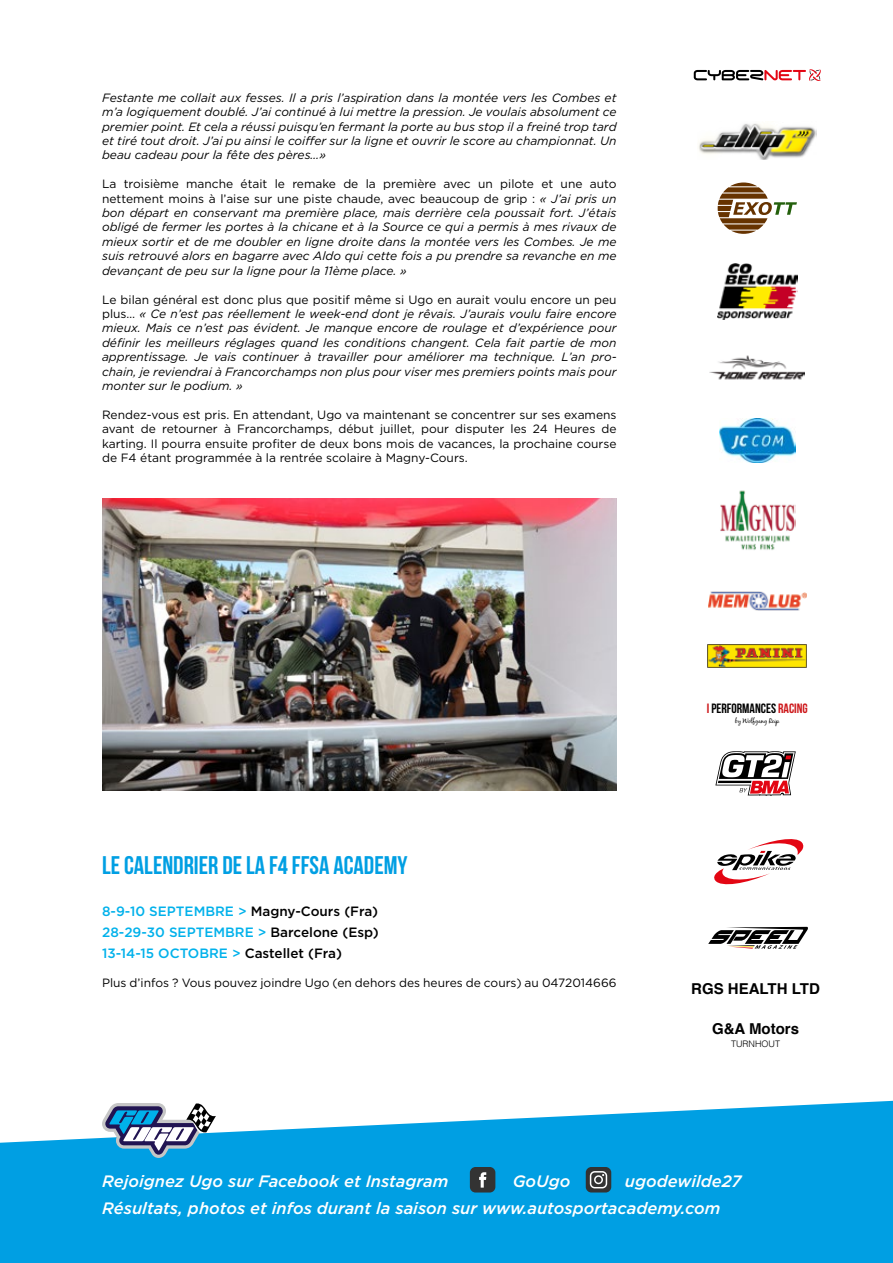
<style>
.page{position:relative;width:893px;height:1263px;background:#fff}
.page>*{position:absolute;margin:0;border:0;box-sizing:border-box;transform-origin:0 0}
.t1{font:25.5px "Bebas Neue";color:#009fe3}
.t2{font:italic 500 16.5px/27px "Gotham HTF";color:#fff}
.t3{font:700 15px "Helvetica";color:#000}
.t4{font:500 13.5px/21px "Gotham HTF";color:#00b1eb;text-align:justify}
.t5{font:13.5px "Bebas Neue";color:#000}
.t6{font:italic 12px/14.4px "Gotham HTF";color:#000;text-align:justify}
.t7{font:12px/14.4px "Gotham HTF";color:#000;text-align:justify}
.t8{font:300 9px "Helvetica";color:#000}
.t9{font:6.75px "Black Jack Pro";color:#000}
.s1{font-style:normal}
.s2{color:#000}
.s3{color:#cd171a}
</style>
<div class="page">
<svg style="left:0;top:1101px;width:893px;height:162px;background:#1ba9e5"></svg>
<img style="left:698px;top:123px;width:119px;height:37px">
<svg style="left:718px;top:182px;width:79px;height:52px"></svg>
<img style="left:718px;top:264px;width:79px;height:56px">
<img style="left:710px;top:355px;width:95px;height:25px">
<img style="left:719px;top:418px;width:76px;height:44px">
<img style="left:720px;top:490px;width:75px;height:60px">
<img style="left:708px;top:591px;width:98px;height:19px">
<svg style="left:102px;top:1103px;width:114px;height:55px"></svg>
<div style="left:470px;top:1167px;width:25px;height:25px;background:#333;border-radius:6px"></div>
<svg style="left:479px;top:1172px;width:7px;height:15px"></svg>
<div style="left:586px;top:1167px;width:25px;height:25px;background:#333;border-radius:6px"></div>
<svg style="left:590px;top:1171px;width:17px;height:17px"></svg>
<svg style="left:694px;top:69px;width:127px;height:12px"></svg>
<img style="left:708px;top:644px;width:99px;height:24px">
<svg style="left:714px;top:839px;width:90px;height:46px"></svg>
<svg style="left:708px;top:927px;width:100px;height:22px"></svg>
<svg style="left:715px;top:751px;width:81px;height:45px"></svg>
<img style="left:102px;top:498px;width:515px;height:292px">
<p class="t6" style="left:102px;top:90px;width:516px">Festante me collait aux fesses. Il a pris l’aspiration dans la montée vers les Combes et m’a logiquement doublé. J’ai continué à lui mettre la pression. Je voulais absolument ce premier point. Et cela a réussi puisqu’en fermant la porte au bus stop il a freiné trop tard et tiré tout droit. J’ai pu ainsi le coiffer sur la ligne et ouvrir le score au championnat. Un beau cadeau pour la fête des pères…»</p>
<p class="t6" style="left:102px;top:177px;width:516px"><span class="s1">La troisième manche était le remake de la première avec un pilote et une auto nettement moins à l’aise sur une piste chaude, avec beaucoup de grip :</span> « J’ai pris un bon départ en conservant ma première place, mais derrière cela poussait fort. J’étais obligé de fermer les portes à la chicane et à la Source ce qui a permis à mes rivaux de mieux sortir et de me doubler en ligne droite dans la montée vers les Combes. Je me suis retrouvé alors en bagarre avec Aldo qui cette fois a pu prendre sa revanche en me devançant de peu sur la ligne pour la 11ème place. »</p>
<p class="t6" style="left:102px;top:292px;width:516px"><span class="s1">Le bilan général est donc plus que positif même si Ugo en aurait voulu encore un peu plus…</span> « Ce n’est pas réellement le week-end dont je rêvais. J’aurais voulu faire encore mieux. Mais ce n’est pas évident. Je manque encore de roulage et d’expérience pour définir les meilleurs réglages quand les conditions changent. Cela fait partie de mon apprentissage. Je vais continuer à travailler pour améliorer ma technique. L’an pro&shy;chain, je reviendrai à Francorchamps non plus pour viser mes premiers points mais pour monter sur le podium. »</p>
<p class="t7" style="left:102px;top:407px;width:516px">Rendez-vous est pris. En attendant, Ugo va maintenant se concentrer sur ses examens avant de retourner à Francorchamps, début juillet, pour disputer les 24 Heures de karting. Il pourra ensuite profiter de deux bons mois de vacances, la prochaine course de F4 étant programmée à la rentrée scolaire à Magny-Cours.</p>
<h1 class="t1" style="left:102px;top:851px;width:307px">LE CALENDRIER DE LA F4 FFSA ACADEMY</h1>
<p class="t4" style="left:102px;top:900px;width:278px">8-9-10 SEPTEMBRE &gt; <span class="s2">Magny-Cours (Fra)<br></span>28-29-30 SEPTEMBRE &gt; <span class="s2">Barcelone (Esp)<br></span>13-14-15 OCTOBRE &gt; <span class="s2">Castellet (Fra)</span></p>
<p class="t7" style="left:102px;top:975px;width:516px">Plus d’infos ? Vous pouvez joindre Ugo (en dehors des heures de cours) au 0472014666</p>
<p class="t5" style="left:707px;top:701px;width:103px"><span class="s3">I</span> PERFORMANCES <span class="s3">RACING</span></p>
<p class="t9" style="left:735px;top:716px;width:45px">by Wolfgang Reip</p>
<p class="t3" style="left:691px;top:977px;width:130px">RGS HEALTH LTD</p>
<p class="t3" style="left:712px;top:1016px;width:88px">G&amp;A Motors</p>
<p class="t8" style="left:731px;top:1036px;width:51px">TURNHOUT</p>
<h2 class="t2" style="left:102px;top:1167px;width:348px">Rejoignez Ugo sur Facebook et Instagram</h2>
<h2 class="t2" style="left:513px;top:1167px;width:59px">GoUgo</h2>
<h2 class="t2" style="left:102px;top:1167px;width:641px;text-indent:523px">ugodewilde27<br>Résultats, photos et infos durant la saison sur www.autosportacademy.com</h2>
</div>
